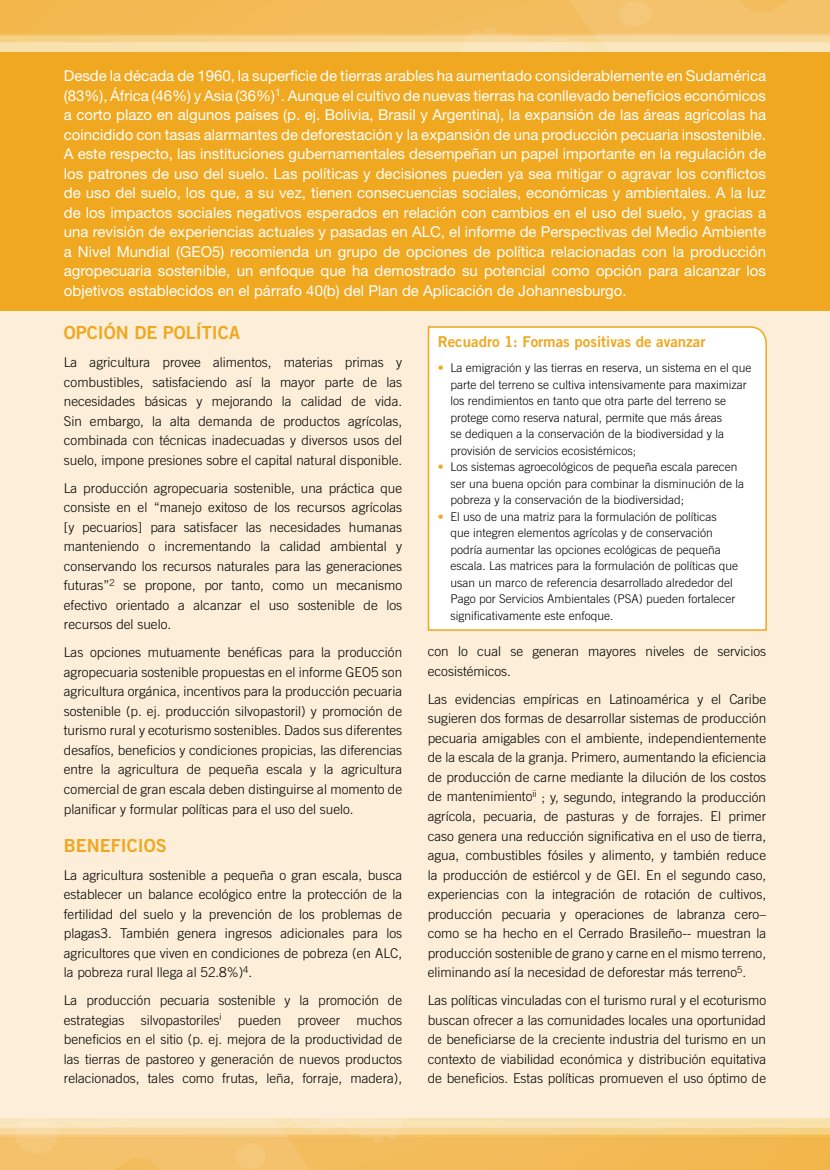
<style>
.page{position:relative;width:830px;height:1170px;background:#fff}
.page>*{position:absolute;margin:0;border:0;box-sizing:border-box;transform-origin:0 0}
.t1{font:18px "Trade Gothic LT Std Bd 2";color:#efa81f}
.t2{font:15px/19.5px "Helvetica Neue LT Std";color:#fff;text-align:justify}
.t3{font:15px "Trade Gothic LT Std Bd 2";color:#efa81f}
.t4{font:300 13.5px/19.5px "Trade Gothic LT Std";color:#000;text-align:justify}
.t5{font:300 12px/16.5px "Trade Gothic LT Std";color:#000}
.s1{font-family:"Trade Gothic LT Std Bd 2";font-weight:400;color:#efa81f}
</style>
<div class="page">
<div style="left:0;top:179px;width:829px;height:939px;background:#fceed8"></div>
<div style="left:0;top:0;width:829px;height:310px;background:#efa81f"></div>
<svg style="left:0;top:1136px;width:829px;height:34px;background:#f3bc5e"></svg>
<svg style="left:0;top:1118px;width:829px;height:18px;background:#f7dca4"></svg>
<svg style="left:0;top:0;width:829px;height:52px;background:#f3bd5f"></svg>
<svg style="left:0;top:33px;width:829px;height:18px;background:#f7da9f"></svg>
<div style="left:427px;top:326px;width:340px;height:305px;background:#fff"></div>
<p class="t2" style="left:64px;top:66px;width:703px">Desde la década de 1960, la superficie de tierras arables ha aumentado considerablemente en Sudamérica (83%), África (46%) y Asia (36%)<sup>1</sup>. Aunque el cultivo de nuevas tierras ha conllevado beneficios económicos a corto plazo en algunos países (p. ej. Bolivia, Brasil y Argentina), la expansión de las áreas agrícolas ha coincidido con tasas alarmantes de deforestación y la expansión de una producción pecuaria insostenible.<br>A este respecto, las instituciones gubernamentales desempeñan un papel importante en la regulación de los patrones de uso del suelo. Las políticas y decisiones pueden ya sea mitigar o agravar los conflictos de uso del suelo, los que, a su vez, tienen consecuencias sociales, económicas y ambientales. A la luz de los impactos sociales negativos esperados en relación con cambios en el uso del suelo, y gracias a una revisión de experiencias actuales y pasadas en ALC, el informe de Perspectivas del Medio Ambiente a Nivel Mundial (GEO5) recomienda un grupo de opciones de política relacionadas con la producción agropecuaria sostenible, un enfoque que ha demostrado su potencial como opción para alcanzar los objetivos establecidos en el párrafo 40(b) del Plan de Aplicación de Johannesburgo.</p>
<h1 class="t1" style="left:64px;top:321px;width:111px">Opción de pol</h1>
<h1 class="t1" style="left:196px;top:321px;width:43px">íti ca</h1>
<p class="t4" style="left:64px;top:352px;width:340px">La agricultura provee alimentos, materias primas y combustibles, satisfaciendo así la mayor parte de las necesidades básicas y mejorando la calidad de vida.<br>Sin embargo, la alta demanda de productos agrícolas, combinada con técnicas inadecuadas y diversos usos del suelo, impone presiones sobre el capital natural disponible.</p>
<p class="t4" style="left:64px;top:478px;width:340px">La producción agropecuaria sostenible, una práctica que consiste en el “manejo exitoso de los recursos agrícolas [y pecuarios] para satisfacer las necesidades humanas manteniendo o incrementando la calidad ambiental y conservando los recursos naturales para las generaciones futuras”<sup>2</sup> se propone, por tanto, como un mecanismo efectivo orientado a alcanzar el uso sostenible de los recursos del suelo.</p>
<p class="t4" style="left:64px;top:642px;width:340px">Las opciones mutuamente benéficas para la producción agropecuaria sostenible propuestas en el informe GEO5 son agricultura orgánica, incentivos para la producción pecuaria sostenible (p. ej. producción silvopastoril) y promoción de turismo rural y ecoturismo sostenibles. Dados sus diferentes desafíos, beneficios y condiciones propicias, las diferencias entre la agricultura de pequeña escala y la agricultura comercial de gran escala deben distinguirse al momento de planificar y formular políticas para el uso del suelo.</p>
<h1 class="t1" style="left:64px;top:833px;width:11px">Benefi</h1>
<h1 class="t1" style="left:127px;top:833px;width:41px">cios</h1>
<p class="t4" style="left:64px;top:864px;width:340px">La agricultura sostenible a pequeña o gran escala, busca establecer un balance ecológico entre la protección de la fertilidad del suelo y la prevención de los problemas de plagas3. También genera ingresos adicionales para los agricultores que viven en condiciones de pobreza (en ALC, la pobreza rural llega al 52.8%)<sup>4</sup>.</p>
<p class="t4" style="left:64px;top:990px;width:340px">La producción pecuaria sostenible y la promoción de estrategias silvopastoriles<sup>i</sup> pueden proveer muchos beneficios en el sitio (p. ej. mejora de la productividad de las tierras de pastoreo y generación de nuevos productos relacionados, tales como frutas, leña, forraje, madera),</p>
<p class="t3" style="left:437px;top:332px;width:269px">Recuadro 1: Formas positivas de avanzar</p>
<p class="t5" style="left:450px;top:359px;width:302px;text-indent:-13px"><span class="s1">•</span> La emigración y las tierras en reserva, un sistema en el que parte del terreno se cultiva intensivamente para maximizar los rendimientos en tanto que otra parte del terreno se protege como reserva natural, permite que más áreas<br>se dediquen a la conservación de la biodiversidad y la provisión de servicios ecosistémicos;</p>
<p class="t5" style="left:450px;top:458px;width:295px;text-indent:-13px"><span class="s1">•</span> Los sistemas agroecológicos de pequeña escala parecen ser una buena opción para combinar la disminución de la pobreza y la conservación de la biodiversidad;</p>
<p class="t5" style="left:450px;top:508px;width:289px;text-indent:-13px"><span class="s1">•</span> El uso de una matriz para la formulación de políticas que integren elementos agrícolas y de conservación podría aumentar las opciones ecológicas de pequeña escala. Las matrices para la formulación de políticas que usan un marco de referencia desarrollado alrededor del Pago por Servicios Ambientales (PSA) pueden fortalecer significativamente este enfoque.</p>
<p class="t4" style="left:427px;top:641px;width:340px">con lo cual se generan mayores niveles de servicios ecosistémicos.</p>
<p class="t4" style="left:427px;top:689px;width:340px">Las evidencias empíricas en Latinoamérica y el Caribe sugieren dos formas de desarrollar sistemas de producción pecuaria amigables con el ambiente, independientemente de la escala de la granja. Primero, aumentando la eficiencia de producción de carne mediante la dilución de los costos de mantenimiento<sup>ii</sup> ; y, segundo, integrando la producción agrícola, pecuaria, de pasturas y de forrajes. El primer caso genera una reducción significativa en el uso de tierra, agua, combustibles fósiles y alimento, y también reduce la producción de estiércol y de GEI. En el segundo caso, experiencias con la integración de rotación de cultivos, producción pecuaria y operaciones de labranza cero– como se ha hecho en el Cerrado Brasileño-- muestran la producción sostenible de grano y carne en el mismo terreno, eliminando así la necesidad de deforestar más terreno<sup>5</sup>.</p>
<p class="t4" style="left:427px;top:990px;width:340px">Las políticas vinculadas con el turismo rural y el ecoturismo buscan ofrecer a las comunidades locales una oportunidad de beneficiarse de la creciente industria del turismo en un contexto de viabilidad económica y distribución equitativa de beneficios. Estas políticas promueven el uso óptimo de</p>
</div>
